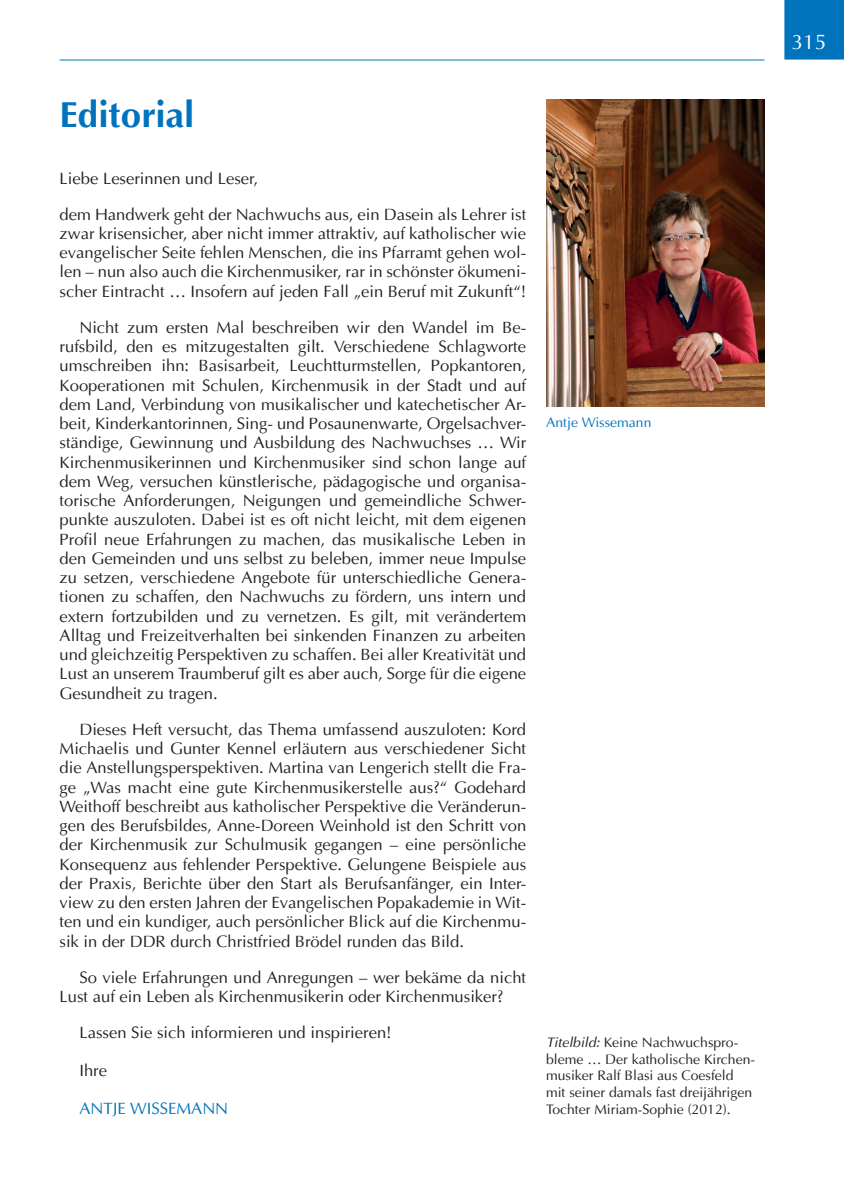
<style>
.page{position:relative;width:844px;height:1191px;background:#fff}
.page>*{position:absolute;margin:0;border:0;box-sizing:border-box;transform-origin:0 0}
.t1{font:700 36.75px "Ottawa";color:#0073bc}
.t2{font:21px "Ottawa Plain";color:#fff}
.t3{font:16.62px/19.2px "Ottawa Plain";color:#231f20;text-align:justify}
.t4{font:16.62px "Ottawa Plain";color:#0073bc}
.t5{font:14px/16.8px "Ottawa Plain";color:#231f20}
.t6{font:14px "Ottawa Plain";color:#0073bc}
.s1{font-family:"Ottawa";font-style:italic}
</style>
<div class="page">
<div style="left:784px;top:0;width:59px;height:60px;background:#0073bc"></div>
<hr style="left:60px;top:60px;width:704px;height:1px;background:#0073bc">
<img style="left:546px;top:99px;width:218px;height:307px">
<h1 class="t1" style="left:60px;top:92px;width:136px">Editorial</h1>
<p class="t3" style="left:60px;top:160px;width:468px;line-height:36.1px">Liebe Leserinnen und Leser,<br>dem Handwerk geht der Nachwuchs aus, ein Dasein als Lehrer ist</p>
<p class="t3" style="left:60px;top:224px;width:468px">zwar krisensicher, aber nicht immer attraktiv, auf katholischer wie evangelischer Seite fehlen Menschen, die ins Pfarramt gehen wol&shy;len – nun also auch die Kirchenmusiker, rar in schönster ökumeni&shy;scher Eintracht … Insofern auf jeden Fall „ein Beruf mit Zukunft“!</p>
<p class="t3" style="left:60px;top:318px;width:468px;text-indent:20px">Nicht zum ersten Mal beschreiben wir den Wandel im Be&shy;rufsbild, den es mitzugestalten gilt. Verschiedene Schlagworte umschreiben ihn: Basisarbeit, Leuchtturmstellen, Popkantoren, Kooperationen mit Schulen, Kirchenmusik in der Stadt und auf dem Land, Verbindung von musikalischer und katechetischer Ar&shy;beit, Kinderkantorinnen, Sing- und Posaunenwarte, Orgelsachver&shy;ständige, Gewinnung und Ausbildung des Nachwuchses … Wir Kirchenmusikerinnen und Kirchenmusiker sind schon lange auf dem Weg, versuchen künstlerische, pädagogische und organisa&shy;torische Anforderungen, Neigungen und gemeindliche Schwer&shy;punkte auszuloten. Dabei ist es oft nicht leicht, mit dem eigenen Profil neue Erfahrungen zu machen, das musikalische Leben in den Gemeinden und uns selbst zu beleben, immer neue Impulse zu setzen, verschiedene Angebote für unterschiedliche Genera&shy;tionen zu schaffen, den Nachwuchs zu fördern, uns intern und extern fortzubilden und zu vernetzen. Es gilt, mit verändertem Alltag und Freizeitverhalten bei sinkenden Finanzen zu arbeiten und gleichzeitig Perspektiven zu schaffen. Bei aller Kreativität und Lust an unserem Traumberuf gilt es aber auch, Sorge für die eigene Gesundheit zu tragen.</p>
<p class="t3" style="left:60px;top:719px;width:468px;text-indent:20px">Dieses Heft versucht, das Thema umfassend auszuloten: Kord Michaelis und Gunter Kennel erläutern aus verschiedener Sicht die Anstellungsperspektiven. Martina van Lengerich stellt die Fra&shy;ge „Was macht eine gute Kirchenmusikerstelle aus?“ Godehard Weithoff beschreibt aus katholischer Perspektive die Veränderun&shy;gen des Berufsbildes, Anne-Doreen Weinhold ist den Schritt von der Kirchenmusik zur Schulmusik gegangen – eine persönliche Konsequenz aus fehlender Perspektive. Gelungene Beispiele aus der Praxis, Berichte über den Start als Berufsanfänger, ein Inter&shy;view zu den ersten Jahren der Evangelischen Popakademie in Wit&shy;ten und ein kundiger, auch persönlicher Blick auf die Kirchenmu&shy;sik in der DDR durch Christfried Brödel runden das Bild.</p>
<p class="t3" style="left:60px;top:967px;width:468px;text-indent:20px">So viele Erfahrungen und Anregungen – wer bekäme da nicht<br>Lust auf ein Leben als Kirchenmusikerin oder Kirchenmusiker?</p>
<p class="t3" style="left:79px;top:1023px;width:314px">Lassen Sie sich informieren und inspirieren!</p>
<p class="t3" style="left:79px;top:1061px;width:29px">Ihre</p>
<p class="t4" style="left:79px;top:1098px;width:150px">ANTJE WISSEMANN</p>
<p class="t6" style="left:546px;top:414px;width:107px">Antje Wissemann</p>
<p class="t5" style="left:546px;top:1033px;width:210px"><span class="s1">Titelbild:</span> Keine Nachwuchspro&shy;bleme … Der katholische Kirchen&shy;musiker Ralf Blasi aus Coesfeld mit seiner damals fast dreijährigen Tochter Miriam-Sophie (2012).</p>
<p class="t2" style="left:791px;top:30px;width:37px">315</p>
</div>
